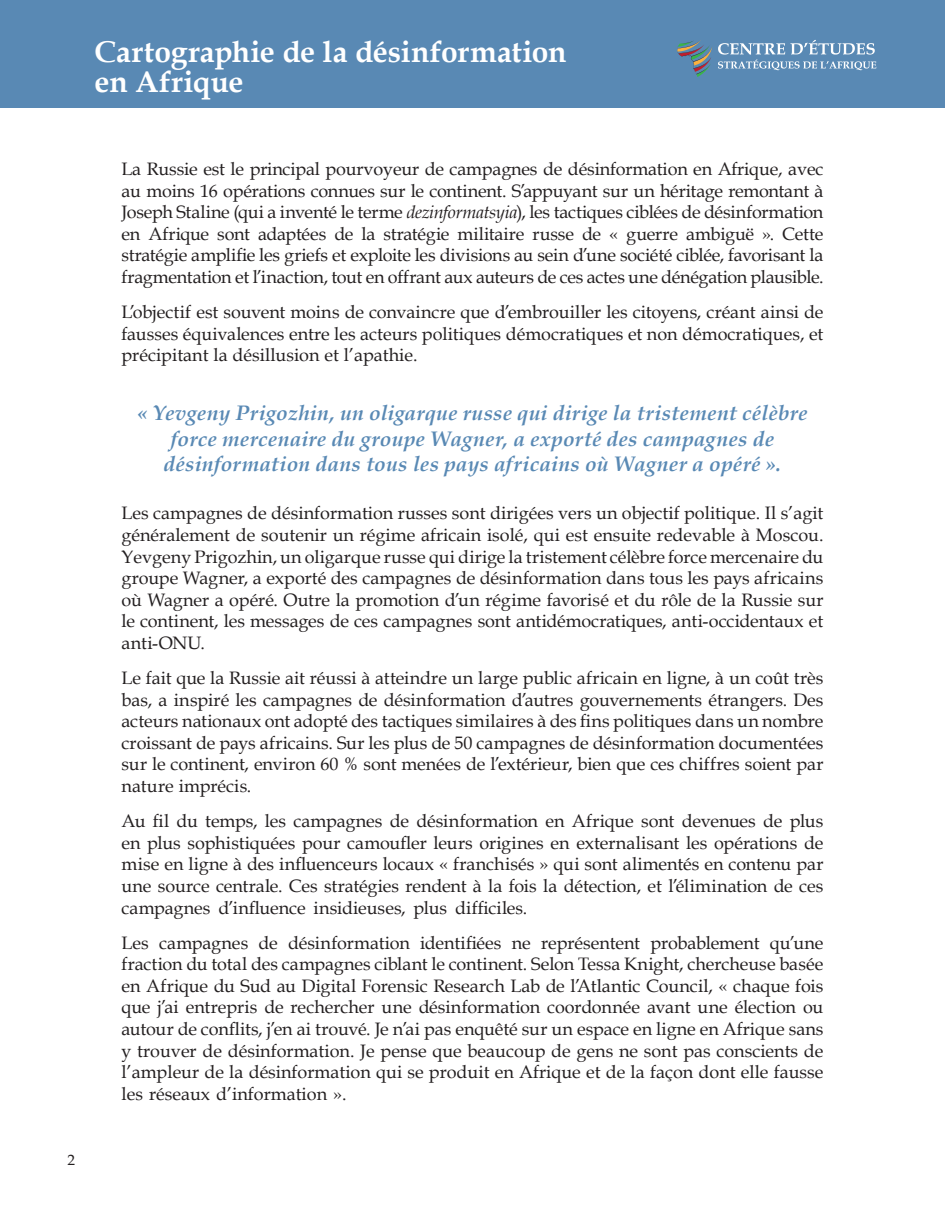
<style>
.page{position:relative;width:945px;height:1215px;background:#fff}
.page>*{position:absolute;margin:0;border:0;box-sizing:border-box;transform-origin:0 0}
.t1{font:700 30px/30px "Book Antiqua";color:#fff}
.t2{font:italic 700 21px/25.2px "Book Antiqua";letter-spacing:.01em;color:#5989b4;text-align:center}
.t3{font:18px/21.6px "Book Antiqua";color:#231f20;text-align:justify}
.t4{font:15px "Book Antiqua";color:#231f20}
.s1{font-style:italic}
</style>
<div class="page">
<div style="left:0;top:0;width:945px;height:108px;background:#5989b4"></div>
<svg style="left:677px;top:39px;width:199px;height:38px"></svg>
<h1 class="t1" style="left:94px;top:37px;width:473px">Cartographie de la désinformation en Afrique</h1>
<p class="t4" style="left:68px;top:1149px;width:9px">2</p>
<p class="t3" style="left:122px;top:158px;width:704px">La Russie est le principal pourvoyeur de campagnes de désinformation en Afrique, avec au moins 16 opérations connues sur le continent. S’appuyant sur un héritage remontant à Joseph Staline (qui a inventé le terme <span class="s1">dezinformatsyia</span>), les tactiques ciblées de désinformation en Afrique sont adaptées de la stratégie militaire russe de « guerre ambiguë ». Cette stratégie amplifie les griefs et exploite les divisions au sein d’une société ciblée, favorisant la fragmentation et l’inaction, tout en offrant aux auteurs de ces actes une dénégation plausible.</p>
<p class="t3" style="left:122px;top:301px;width:703px">L’objectif est souvent moins de convaincre que d’embrouiller les citoyens, créant ainsi de fausses équivalences entre les acteurs politiques démocratiques et non démocratiques, et précipitant la désillusion et l’apathie.</p>
<p class="t2" style="left:138px;top:400px;width:671px">« Yevgeny Prigozhin, un oligarque russe qui dirige la tristement célèbre force mercenaire du groupe Wagner, a exporté des campagnes de désinformation dans tous les pays africains où Wagner a opéré ».</p>
<p class="t3" style="left:122px;top:502px;width:704px">Les campagnes de désinformation russes sont dirigées vers un objectif politique. Il s’agit généralement de soutenir un régime africain isolé, qui est ensuite redevable à Moscou.<br>Yevgeny Prigozhin, un oligarque russe qui dirige la tristement célèbre force mercenaire du groupe Wagner, a exporté des campagnes de désinformation dans tous les pays africains où Wagner a opéré. Outre la promotion d’un régime favorisé et du rôle de la Russie sur le continent, les messages de ces campagnes sont antidémocratiques, anti-occidentaux et anti-ONU.</p>
<p class="t3" style="left:122px;top:667px;width:704px">Le fait que la Russie ait réussi à atteindre un large public africain en ligne, à un coût très bas, a inspiré les campagnes de désinformation d’autres gouvernements étrangers. Des acteurs nationaux ont adopté des tactiques similaires à des fins politiques dans un nombre croissant de pays africains. Sur les plus de 50 campagnes de désinformation documentées sur le continent, environ 60 % sont menées de l’extérieur, bien que ces chiffres soient par nature imprécis.</p>
<p class="t3" style="left:122px;top:810px;width:703px">Au fil du temps, les campagnes de désinformation en Afrique sont devenues de plus en plus sophistiquées pour camoufler leurs origines en externalisant les opérations de mise en ligne à des influenceurs locaux « franchisés » qui sont alimentés en contenu par une source centrale. Ces stratégies rendent à la fois la détection, et l’élimination de ces campagnes d’influence insidieuses, plus difficiles.</p>
<p class="t3" style="left:122px;top:931px;width:704px">Les campagnes de désinformation identifiées ne représentent probablement qu’une fraction du total des campagnes ciblant le continent. Selon Tessa Knight, chercheuse basée en Afrique du Sud au Digital Forensic Research Lab de l’Atlantic Council, « chaque fois que j’ai entrepris de rechercher une désinformation coordonnée avant une élection ou autour de conflits, j’en ai trouvé. Je n’ai pas enquêté sur un espace en ligne en Afrique sans y trouver de désinformation. Je pense que beaucoup de gens ne sont pas conscients de l’ampleur de la désinformation qui se produit en Afrique et de la façon dont elle fausse les réseaux d’information ».</p>
</div>
